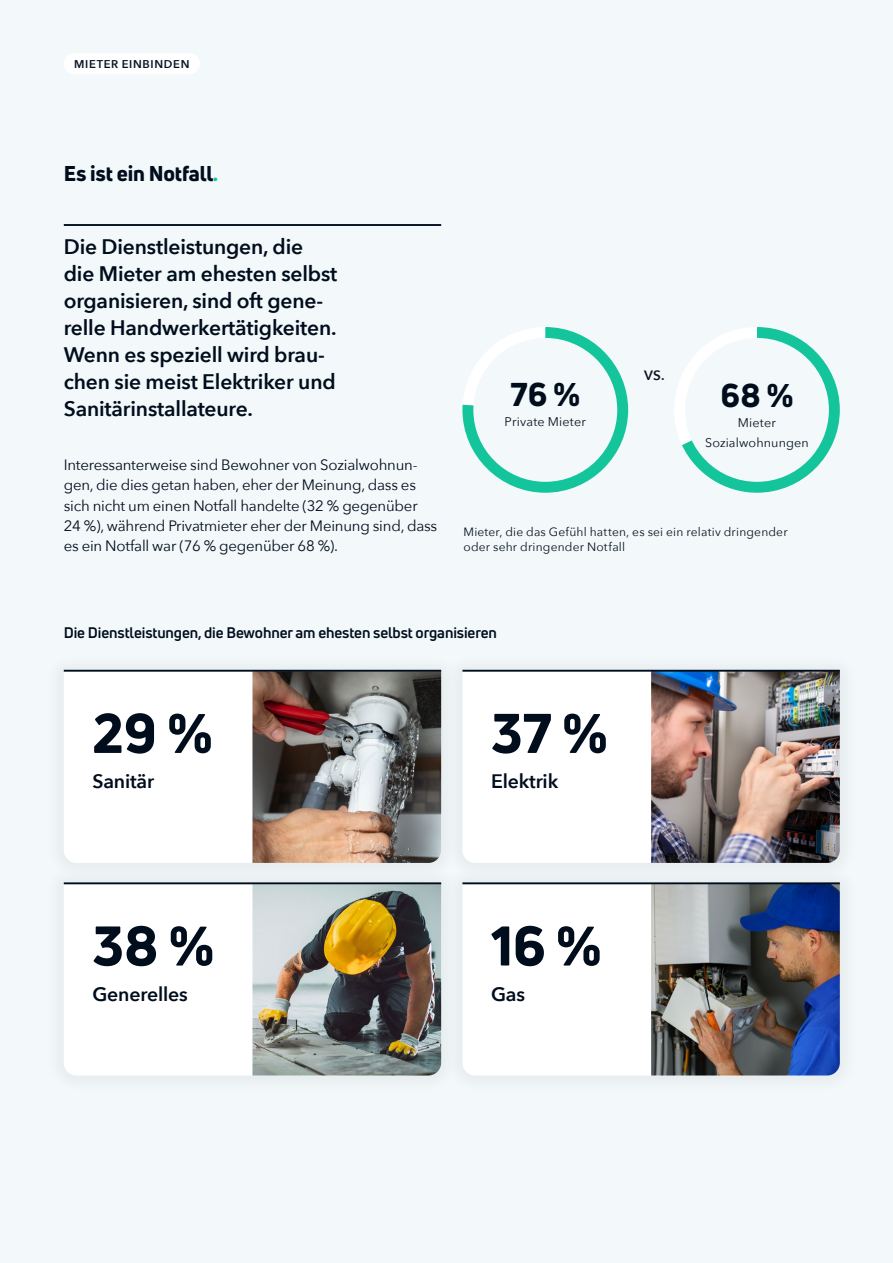
<style>
.page{position:relative;width:893px;height:1263px;background:#f3f8fa}
.page>*{position:absolute;margin:0;border:0;box-sizing:border-box;transform-origin:0 0}
.t1{font:800 54.6px "Uni Neue";color:#000d1c}
.t2{font:800 32.25px "Uni Neue";color:#000d1c}
.t3{font:600 21px/27px "Avenir Next";letter-spacing:-.01em;color:#000d1c}
.t4{font:800 21px "Uni Neue";letter-spacing:-.005em;color:#000d1c}
.t5{font:600 19.5px "Avenir Next";letter-spacing:-.005em;color:#000d1c}
.t6{font:15px/20.2px "Avenir Next";letter-spacing:-.015em;color:#000d1c}
.t7{font:700 15px "Uni Neue";letter-spacing:-.005em;color:#000d1c}
.t8{font:600 13.5px "Avenir Next";color:#061421}
.t9{font:12.6px/20.1px "Avenir Next";letter-spacing:.01em;color:#061421;text-align:center}
.t10{font:12px/15px "Avenir Next";letter-spacing:.015em;color:#061421}
.t11{font:600 11.25px "Avenir Next";letter-spacing:.06em;color:#061421}
.s1{color:#14c59c}
</style>
<div class="page">
<div style="left:64px;top:53px;width:136px;height:21px;background:#fff;border-radius:11px"></div>
<div style="left:45px;top:653px;width:415px;height:229px;background:#eef3f5"></div>
<div style="left:64px;top:672px;width:188px;height:191px;background:#fff"></div>
<div style="left:45px;top:866px;width:415px;height:228px;background:#ecf1f4"></div>
<div style="left:64px;top:884px;width:188px;height:191px;background:#fff"></div>
<div style="left:443px;top:653px;width:416px;height:229px;background:#edf2f4"></div>
<div style="left:463px;top:672px;width:188px;height:191px;background:#fff"></div>
<div style="left:443px;top:866px;width:416px;height:228px;background:#ecf1f4"></div>
<div style="left:462px;top:884px;width:189px;height:191px;background:#fff"></div>
<img style="left:252px;top:672px;width:189px;height:191px">
<img style="left:252px;top:884px;width:189px;height:191px">
<img style="left:651px;top:672px;width:189px;height:191px">
<img style="left:651px;top:884px;width:189px;height:191px">
<hr style="left:64px;top:670px;width:377px;height:2px;background:#000d1c">
<hr style="left:64px;top:882px;width:377px;height:2px;background:#000d1c">
<hr style="left:462px;top:670px;width:378px;height:2px;background:#000d1c">
<hr style="left:462px;top:882px;width:378px;height:2px;background:#000d1c">
<hr style="left:64px;top:224px;width:377px;height:2px;background:#000d1c">
<svg style="left:462px;top:327px;width:166px;height:166px;fill:#14c59c"></svg>
<div style="left:473px;top:338px;width:144px;height:144px;background:#f3f8fa;border-radius:50%"></div>
<svg style="left:682px;top:327px;width:158px;height:166px"></svg>
<div style="left:685px;top:338px;width:144px;height:144px;background:#f3f8fa;border-radius:50%"></div>
<p class="t11" style="left:74px;top:54px;width:117px">MIETER EINBINDEN</p>
<h3 class="t4" style="left:64px;top:159px;width:156px">Es ist ein Notfall<span class="s1">.</span></h3>
<h3 class="t3" style="left:64px;top:233px;width:275px">Die Dienstleistungen, die die Mieter am ehesten selbst organisieren, sind oft gene&shy;relle Handwerkertätigkeiten.<br>Wenn es speziell wird brau&shy;chen sie meist Elektriker und<br>Sanitärinstallateure.</h3>
<p class="t6" style="left:64px;top:454px;width:375px">Interessanterweise sind Bewohner von Sozialwohnun&shy;gen, die dies getan haben, eher der Meinung, dass es sich nicht um einen Notfall handelte (32 % gegenüber 24 %), während Privatmieter eher der Meinung sind, dass es ein Notfall war (76 % gegenüber 68 %).</p>
<h2 class="t2" style="left:510px;top:372px;width:71px">76 %</h2>
<p class="t9" style="left:505px;top:411px;width:83px">Private Mieter</p>
<p class="t8" style="left:644px;top:364px;width:22px">VS.</p>
<h2 class="t2" style="left:720px;top:373px;width:75px">68 %</h2>
<p class="t9" style="left:705px;top:412px;width:105px">Mieter<br>Sozialwohnungen</p>
<p class="t10" style="left:463px;top:524px;width:326px">Mieter, die das Gefühl hatten, es sei ein relativ dringender oder sehr dringender Notfall</p>
<p class="t7" style="left:64px;top:624px;width:435px">Die Dienstleistungen, die Bewohner am ehesten selbst organisieren</p>
<h1 class="t1" style="left:92px;top:696px;width:122px">29 %</h1>
<h1 class="t1" style="left:491px;top:696px;width:118px">37 %</h1>
<h3 class="t5" style="left:92px;top:765px;width:63px">Sanitär</h3>
<h3 class="t5" style="left:491px;top:765px;width:69px">Elektrik</h3>
<h1 class="t1" style="left:92px;top:909px;width:123px">38 %</h1>
<h1 class="t1" style="left:491px;top:909px;width:112px">16 %</h1>
<h3 class="t5" style="left:92px;top:977px;width:97px">Generelles</h3>
<h3 class="t5" style="left:491px;top:977px;width:36px">Gas</h3>
</div>
